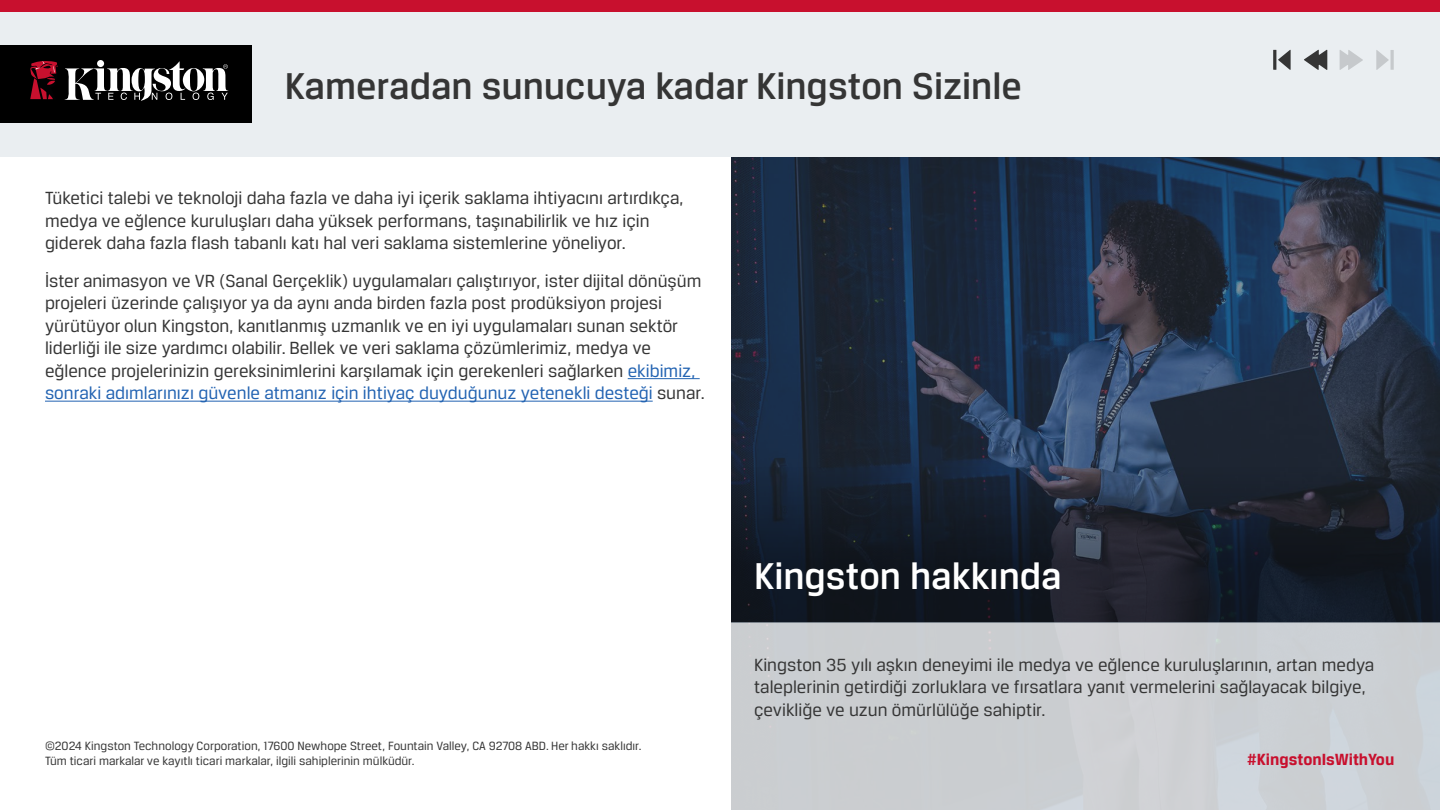
<style>
.page{position:relative;width:1440px;height:810px;background:#fff}
.page>*{position:absolute;margin:0;border:0;box-sizing:border-box;transform-origin:0 0}
.t1{font:500 39.75px "Breuer Text";color:#353535}
.t2{font:500 39.75px "Breuer Text";color:#fff}
.t3{font:18.75px/22.5px "Breuer Text";color:#353535}
.t4{font:700 17.25px "Breuer Text";color:#c8102e}
.t5{font:12.75px/15px "Breuer Text";color:#353535}
.s1{color:#2263b2}
</style>
<div class="page">
<img style="left:731px;top:156px;width:709px;height:310px">
<div style="left:731px;top:623px;width:709px;height:187px;background:#cbced2"></div>
<svg style="left:731px;top:466px;width:709px;height:157px;background:#19202c"></svg>
<div style="left:0;top:0;width:1440px;height:156px;background:#eaeef1"></div>
<div style="left:0;top:0;width:1440px;height:11px;background:#c8102e"></div>
<div style="left:0;top:45px;width:251px;height:78px;background:#000"></div>
<div style="left:97px;top:60px;width:7px;height:7px;background:#fff;border-radius:50%"></div>
<svg style="left:65px;top:62px;width:163px;height:39px"></svg>
<svg style="left:30px;top:61px;width:28px;height:39px"></svg>
<svg style="left:1304px;top:50px;width:23px;height:20px"></svg>
<svg style="left:1340px;top:50px;width:23px;height:20px"></svg>
<svg style="left:1273px;top:50px;width:18px;height:20px"></svg>
<svg style="left:1376px;top:50px;width:18px;height:20px"></svg>
<hr style="left:628px;top:378px;width:72px;height:1px;background:#2263b2">
<hr style="left:45px;top:401px;width:608px;height:1px;background:#2263b2">
<h1 class="t1" style="left:285px;top:64px;width:738px">Kameradan sunucuya kadar Kingston Sizinle</h1>
<p class="t3" style="left:45px;top:187px;width:640px">Tüketici talebi ve teknoloji daha fazla ve daha iyi içerik saklama ihtiyacını artırdıkça, medya ve eğlence kuruluşları daha yüksek performans, taşınabilirlik ve hız için giderek daha fazla flash tabanlı katı hal veri saklama sistemlerine yöneliyor.</p>
<p class="t3" style="left:45px;top:269px;width:661px">İster animasyon ve VR (Sanal Gerçeklik) uygulamaları çalıştırıyor, ister dijital dönüşüm projeleri üzerinde çalışıyor ya da aynı anda birden fazla post prodüksiyon projesi yürütüyor olun Kingston, kanıtlanmış uzmanlık ve en iyi uygulamaları sunan sektör liderliği ile size yardımcı olabilir. Bellek ve veri saklama çözümlerimiz, medya ve eğlence projelerinizin gereksinimlerini karşılamak için gerekenleri sağlarken <span class="s1">ekibimiz, sonraki adımlarınızı güvenle atmanız için ihtiyaç duyduğunuz yetenekli desteği</span> sunar.</p>
<p class="t5" style="left:45px;top:738px;width:598px">©2024 Kingston Technology Corporation, 17600 Newhope Street, Fountain Valley, CA 92708 ABD. Her hakkı saklıdır.<br>Tüm ticari markalar ve kayıtlı ticari markalar, ilgili sahiplerinin mülküdür.</p>
<h1 class="t2" style="left:754px;top:554px;width:309px">Kingston hakkında</h1>
<p class="t3" style="left:754px;top:653px;width:622px">Kingston 35 yılı aşkın deneyimi ile medya ve eğlence kuruluşlarının, artan medya taleplerinin getirdiği zorluklara ve fırsatlara yanıt vermelerini sağlayacak bilgiye, çevikliğe ve uzun ömürlülüğe sahiptir.</p>
<p class="t4" style="left:1247px;top:750px;width:149px">#KingstonIsWithYou</p>
</div>
